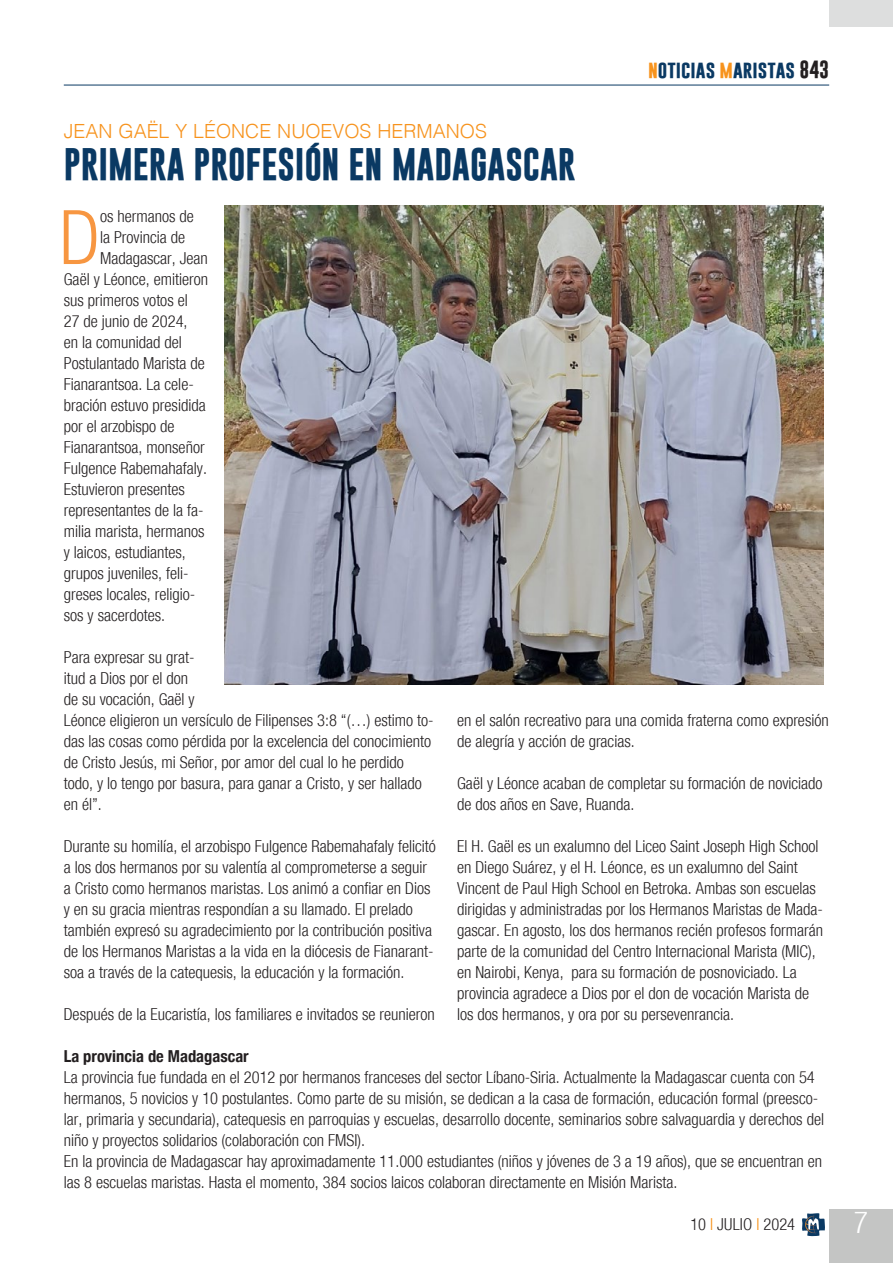
<style>
.page{position:relative;width:893px;height:1263px;background:#fff}
.page>*{position:absolute;margin:0;border:0;box-sizing:border-box;transform-origin:0 0}
.Testo_normal{font:300 condensed 75.3px "Helvetica Neue";color:#f79641}
.Titolo{font:700 33px "Gobold";color:#0a3963}
.t1{font:300 condensed 30px "Helvetica Neue";color:#fff}
.Titolo-2{font:300 19.5px "Helvetica";color:#f7931d}
.t2{font:700 18px "Gobold";color:#0a3963}
.Testo_normal-2{font:300 condensed 16.5px/21px "Helvetica Neue";color:#231f20}
.Testo_normal-3{font:700 condensed 16.5px "Helvetica Neue";color:#231f20}
.s1{color:#f7931d}
.s2{color:#231f20}
</style>
<div class="page">
<div style="left:829px;top:1209px;width:64px;height:54px;background:#c4c5c4"></div>
<hr style="left:64px;top:85px;width:765px;height:1px;background:#0a3963">
<svg style="left:802px;top:1213px;width:23px;height:23px"></svg>
<div style="left:829px;top:0;width:64px;height:27px;background:#dddede"></div>
<img style="left:225px;top:205px;width:599px;height:479px">
<p class="Titolo-2" style="left:64px;top:114px;width:425px">JEAN GAËL Y LÉONCE NUOEVOS HERMANOS</p>
<p class="Titolo" style="left:64px;top:143px;width:513px">PRIMERA PROFESIÓN EN MADAGASCAR</p>
<p class="t2" style="left:648px;top:57px;width:183px"><span class="s1">n</span>oticias <span class="s1">m</span>aristas <span class="s2">843</span></p>
<p class="Testo_normal" style="left:60px;top:194px;width:42px">D</p>
<p class="Testo_normal-2" style="left:100px;top:206px;width:95px">os hermanos de</p>
<p class="Testo_normal-2" style="left:100px;top:227px;width:87px">la Provincia de</p>
<p class="Testo_normal-2" style="left:100px;top:248px;width:109px">Madagascar, Jean</p>
<p class="Testo_normal-2" style="left:64px;top:269px;width:146px">Gaël y Léonce, emitieron</p>
<p class="Testo_normal-2" style="left:64px;top:290px;width:125px">sus primeros votos el</p>
<p class="Testo_normal-2" style="left:64px;top:311px;width:125px">27 de junio de 2024,</p>
<p class="Testo_normal-2" style="left:64px;top:332px;width:120px">en la comunidad del</p>
<p class="Testo_normal-2" style="left:64px;top:353px;width:143px">Postulantado Marista de</p>
<p class="Testo_normal-2" style="left:64px;top:374px;width:132px">Fianarantsoa. La cele-</p>
<p class="Testo_normal-2" style="left:64px;top:395px;width:143px">bración estuvo presidida</p>
<p class="Testo_normal-2" style="left:64px;top:416px;width:112px">por el arzobispo de</p>
<p class="Testo_normal-2" style="left:64px;top:437px;width:142px">Fianarantsoa, monseñor</p>
<p class="Testo_normal-2" style="left:64px;top:458px;width:145px">Fulgence Rabemahafaly.</p>
<p class="Testo_normal-2" style="left:64px;top:479px;width:123px">Estuvieron presentes</p>
<p class="Testo_normal-2" style="left:64px;top:500px;width:141px">representantes de la fa-</p>
<p class="Testo_normal-2" style="left:64px;top:521px;width:142px">milia marista, hermanos</p>
<p class="Testo_normal-2" style="left:64px;top:542px;width:124px">y laicos, estudiantes,</p>
<p class="Testo_normal-2" style="left:64px;top:563px;width:126px">grupos juveniles, feli-</p>
<p class="Testo_normal-2" style="left:64px;top:584px;width:133px">greses locales, religio-</p>
<p class="Testo_normal-2" style="left:64px;top:605px;width:103px">sos y sacerdotes.</p>
<p class="Testo_normal-2" style="left:64px;top:647px;width:371px">Para expresar su grat-<br>itud a Dios por el don<br>de su vocación, Gaël y<br>Léonce eligieron un versículo de Filipenses 3:8 “(…) estimo to&shy;das las cosas como pérdida por la excelencia del conocimiento de Cristo Jesús, mi Señor, por amor del cual lo he perdido todo, y lo tengo por basura, para ganar a Cristo, y ser hallado en él”.</p>
<p class="Testo_normal-2" style="left:64px;top:836px;width:374px">Durante su homilía, el arzobispo Fulgence Rabemahafaly felicitó a los dos hermanos por su valentía al comprometerse a seguir a Cristo como hermanos maristas. Los animó a confiar en Dios y en su gracia mientras respondían a su llamado. El prelado también expresó su agradecimiento por la contribución positiva de los Hermanos Maristas a la vida en la diócesis de Fianarant&shy;soa a través de la catequesis, la educación y la formación.</p>
<p class="Testo_normal-2" style="left:64px;top:1004px;width:372px">Después de la Eucaristía, los familiares e invitados se reunieron</p>
<p class="Testo_normal-2" style="left:457px;top:710px;width:373px">en el salón recreativo para una comida fraterna como expresión de alegría y acción de gracias.</p>
<p class="Testo_normal-2" style="left:457px;top:773px;width:367px">Gaël y Léonce acaban de completar su formación de noviciado de dos años en Save, Ruanda.</p>
<p class="Testo_normal-2" style="left:457px;top:836px;width:367px">El H. Gaël es un exalumno del Liceo Saint Joseph High School en Diego Suárez, y el H. Léonce, es un exalumno del Saint Vincent de Paul High School en Betroka. Ambas son escuelas dirigidas y administradas por los Hermanos Maristas de Mada&shy;gascar. En agosto, los dos hermanos recién profesos formarán parte de la comunidad del Centro Internacional Marista (MIC), en Nairobi, Kenya, para su formación de posnoviciado. La provincia agradece a Dios por el don de vocación Marista de los dos hermanos, y ora por su persevenrancia.</p>
<p class="Testo_normal-3" style="left:64px;top:1042px;width:186px">La provincia de Madagascar</p>
<p class="Testo_normal-2" style="left:64px;top:1067px;width:762px">La provincia fue fundada en el 2012 por hermanos franceses del sector Líbano-Siria. Actualmente la Madagascar cuenta con 54 hermanos, 5 novicios y 10 postulantes. Como parte de su misión, se dedican a la casa de formación, educación formal (preesco&shy;lar, primaria y secundaria), catequesis en parroquias y escuelas, desarrollo docente, seminarios sobre salvaguardia y derechos del niño y proyectos solidarios (colaboración con FMSI).</p>
<p class="Testo_normal-2" style="left:64px;top:1151px;width:760px">En la provincia de Madagascar hay aproximadamente 11.000 estudiantes (niños y jóvenes de 3 a 19 años), que se encuentran en las 8 escuelas maristas. Hasta el momento, 384 socios laicos colaboran directamente en Misión Marista.</p>
<p class="Testo_normal-2" style="left:690px;top:1214px;width:106px">10 <span class="s1">I</span> JULIO <span class="s1">I</span> 2024</p>
<h3 class="t1" style="left:854px;top:1205px;width:16px">7</h3>
</div>
